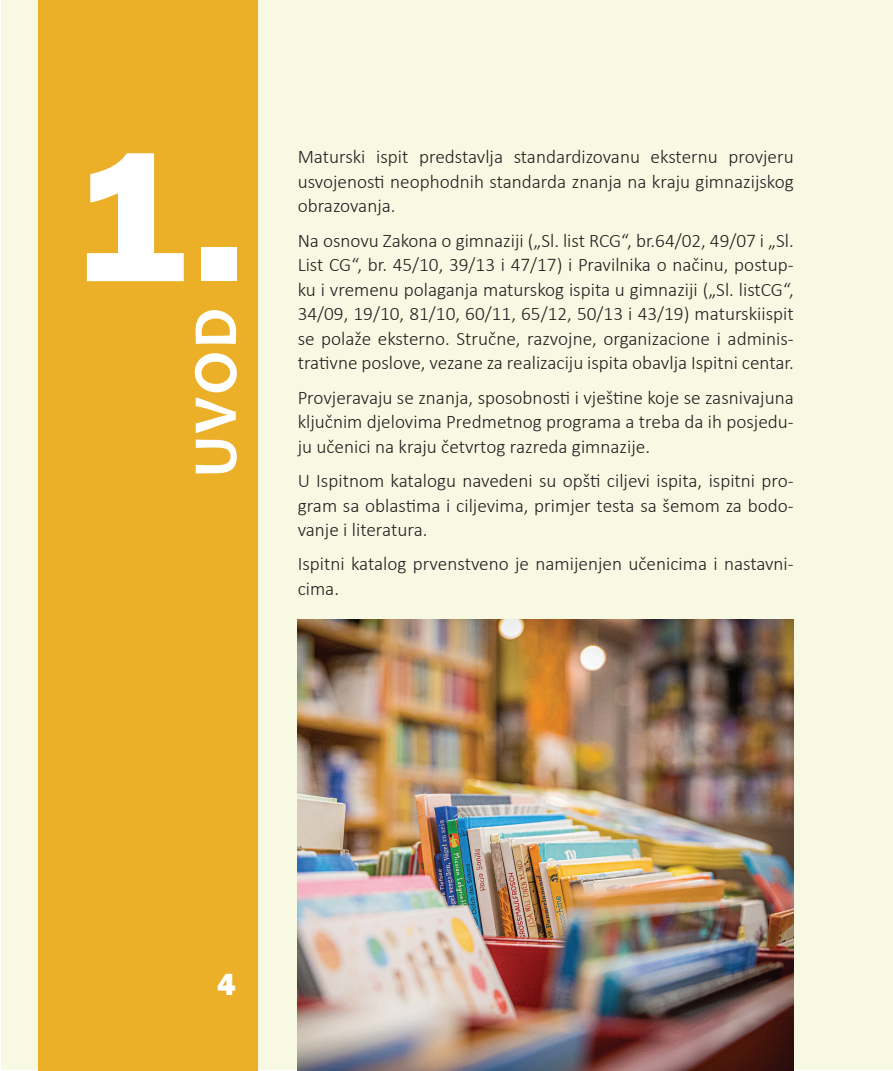
<style>
.page{position:relative;width:893px;height:1071px;background:#fff}
.page>*{position:absolute;margin:0;border:0;box-sizing:border-box;transform-origin:0 0}
.t1{font:800 189px "Franklin Gothic";color:#fff}
.t2{font:700 63px "Candara";color:#fff}
.t3{font:800 31.5px "Franklin Gothic";color:#fff}
.t4{font:300 19.25px/24.5px "Calibri";color:#231f20;text-align:justify}
</style>
<div class="page">
<div style="left:1px;top:1px;width:891px;height:1069px;background:#f8f9e3"></div>
<div style="left:38px;top:0;width:220px;height:1070px;background:#ebb028"></div>
<img style="left:298px;top:619px;width:496px;height:452px">
<h1 class="t1" style="left:75px;top:95px;width:171px">1.</h1>
<h2 class="t2" style="left:176px;top:477px;width:171px;rotate:-90deg">UVOD</h2>
<p class="t4" style="left:298px;top:144px;width:498px">Maturski ispit predstavlja standardizovanu eksternu provjeru usvojenosti neophodnih standarda znanja na kraju gimnazijskog obrazovanja.</p>
<p class="t4" style="left:298px;top:228px;width:498px">Na osnovu Zakona o gimnaziji („Sl. list RCG“, br.64/02, 49/07 i „Sl.<br>List CG“, br. 45/10, 39/13 i 47/17) i Pravilnika o načinu, postup&shy;ku i vremenu polaganja maturskog ispita u gimnaziji („Sl. listCG“, 34/09, 19/10, 81/10, 60/11, 65/12, 50/13 i 43/19) maturskiispit se polaže eksterno. Stručne, razvojne, organizacione i adminis&shy;trativne poslove, vezane za realizaciju ispita obavlja Ispitni centar.</p>
<p class="t4" style="left:298px;top:385px;width:498px">Provjeravaju se znanja, sposobnosti i vještine koje se zasnivajuna ključnim djelovima Predmetnog programa a treba da ih posjedu&shy;ju učenici na kraju četvrtog razreda gimnazije.</p>
<p class="t4" style="left:298px;top:468px;width:498px">U Ispitnom katalogu navedeni su opšti ciljevi ispita, ispitni pro&shy;gram sa oblastima i ciljevima, primjer testa sa šemom za bodo&shy;vanje i literatura.</p>
<p class="t4" style="left:298px;top:552px;width:498px">Ispitni katalog prvenstveno je namijenjen učenicima i nastavni&shy;cima.</p>
<h3 class="t3" style="left:217px;top:964px;width:20px">4</h3>
</div>
